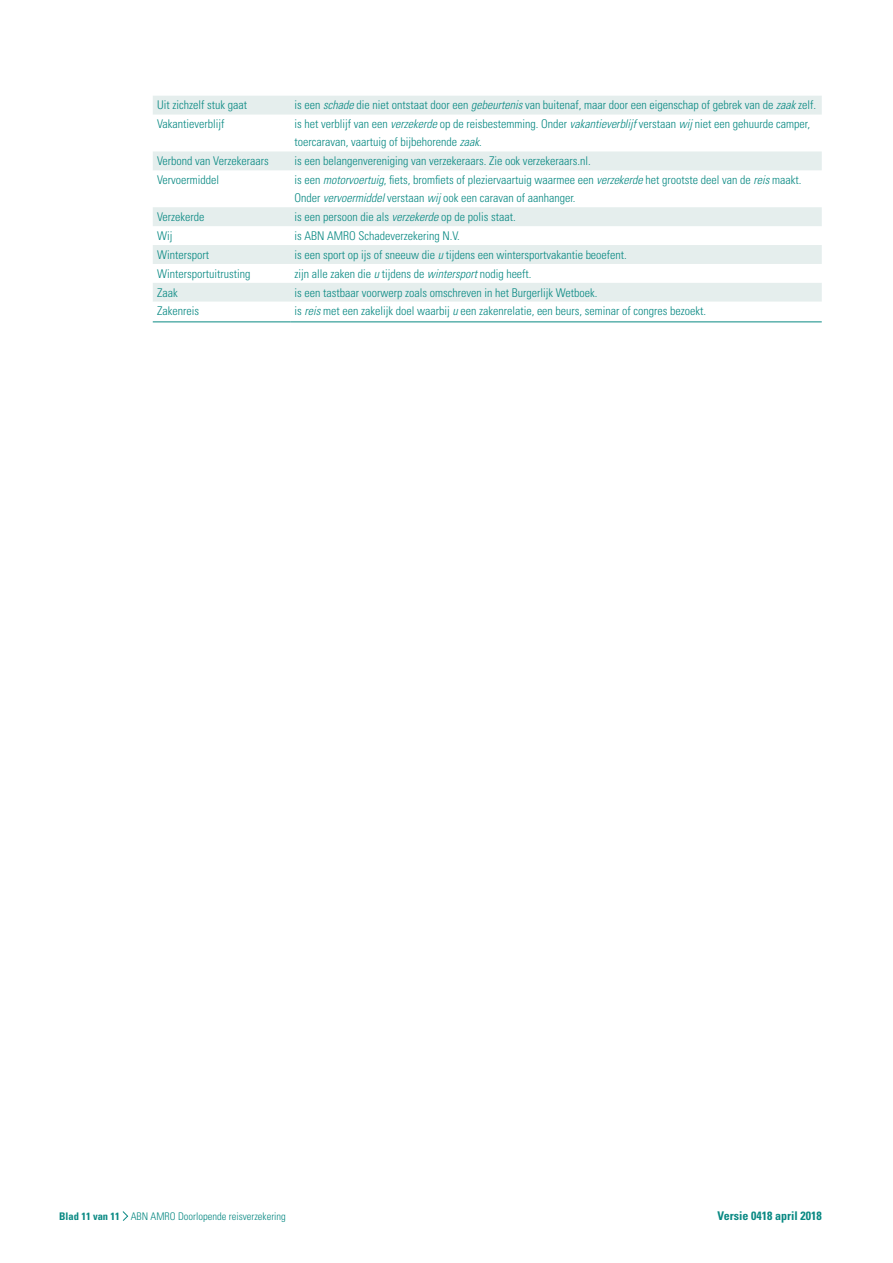
<style>
.page{position:relative;width:893px;height:1263px;background:#fff}
.page>*{position:absolute;margin:0;border:0;box-sizing:border-box;transform-origin:0 0}
.t1{font:300 condensed 12px/18px "Univers LT Std";color:#098983}
.t2{font:700 condensed 12px "Univers LT Std";color:#098983}
.t3{font:300 condensed 10.5px "Univers LT Std";color:#098983}
.s1{font-style:italic}
.s2{font-weight:700}
</style>
<div class="page">
<svg style="left:153px;top:96px;width:669px;height:206px"></svg>
<hr style="left:153px;top:321px;width:137px;height:1px;background:#098983">
<hr style="left:290px;top:321px;width:532px;height:1px;background:#098983">
<svg style="left:122px;top:1211px;width:6px;height:10px"></svg>
<p class="t1" style="left:157px;top:96px;width:91px">Uit zichzelf stuk gaat</p>
<p class="t1" style="left:294px;top:96px;width:523px">is een <span class="s1">schade</span> die niet ontstaat door een <span class="s1">gebeurtenis</span> van buitenaf, maar door een eigenschap of gebrek van de <span class="s1">zaak</span> zelf.</p>
<p class="t1" style="left:157px;top:115px;width:69px">Vakantieverblijf</p>
<p class="t1" style="left:294px;top:115px;width:517px">is het verblijf van een <span class="s1">verzekerde</span> op de reisbestemming. Onder <span class="s1">vakantieverblijf</span> verstaan <span class="s1">wij</span> niet een gehuurde camper, toercaravan, vaartuig of bijbehorende <span class="s1">zaak</span>.</p>
<p class="t1" style="left:157px;top:152px;width:113px">Verbond van Verzekeraars</p>
<p class="t1" style="left:294px;top:152px;width:298px">is een belangenvereniging van verzekeraars. Zie ook verzekeraars.nl.</p>
<p class="t1" style="left:157px;top:171px;width:64px">Vervoermiddel</p>
<p class="t1" style="left:294px;top:171px;width:509px">is een <span class="s1">motorvoertuig</span>, fiets, bromfiets of pleziervaartuig waarmee een <span class="s1">verzekerde</span> het grootste deel van de <span class="s1">reis</span> maakt.<br>Onder <span class="s1">vervoermiddel</span> verstaan <span class="s1">wij</span> ook een caravan of aanhanger.</p>
<p class="t1" style="left:157px;top:208px;width:49px">Verzekerde</p>
<p class="t1" style="left:294px;top:208px;width:223px">is een persoon die als <span class="s1">verzekerde</span> op de polis staat.</p>
<p class="t1" style="left:157px;top:227px;width:17px">Wij</p>
<p class="t1" style="left:294px;top:227px;width:167px">is ABN AMRO Schadeverzekering N.V.</p>
<p class="t1" style="left:157px;top:246px;width:53px">Wintersport</p>
<p class="t1" style="left:294px;top:246px;width:334px">is een sport op ijs of sneeuw die <span class="s1">u</span> tijdens een wintersportvakantie beoefent.</p>
<p class="t1" style="left:157px;top:264px;width:95px">Wintersportuitrusting</p>
<p class="t1" style="left:294px;top:264px;width:239px">zijn alle zaken die <span class="s1">u</span> tijdens de <span class="s1">wintersport</span> nodig heeft.</p>
<p class="t1" style="left:157px;top:283px;width:22px">Zaak</p>
<p class="t1" style="left:294px;top:283px;width:304px">is een tastbaar voorwerp zoals omschreven in het Burgerlijk Wetboek.</p>
<p class="t1" style="left:157px;top:302px;width:43px">Zakenreis</p>
<p class="t1" style="left:294px;top:302px;width:413px">is <span class="s1">reis</span> met een zakelijk doel waarbij <span class="s1">u</span> een zakenrelatie, een beurs, seminar of congres bezoekt.</p>
<p class="t3" style="left:59px;top:1210px;width:228px"><span class="s2">Blad 11 van 11</span> ABN AMRO Doorlopende reisverzekering</p>
<p class="t2" style="left:718px;top:1208px;width:106px">Versie 0418 april 2018</p>
</div>
